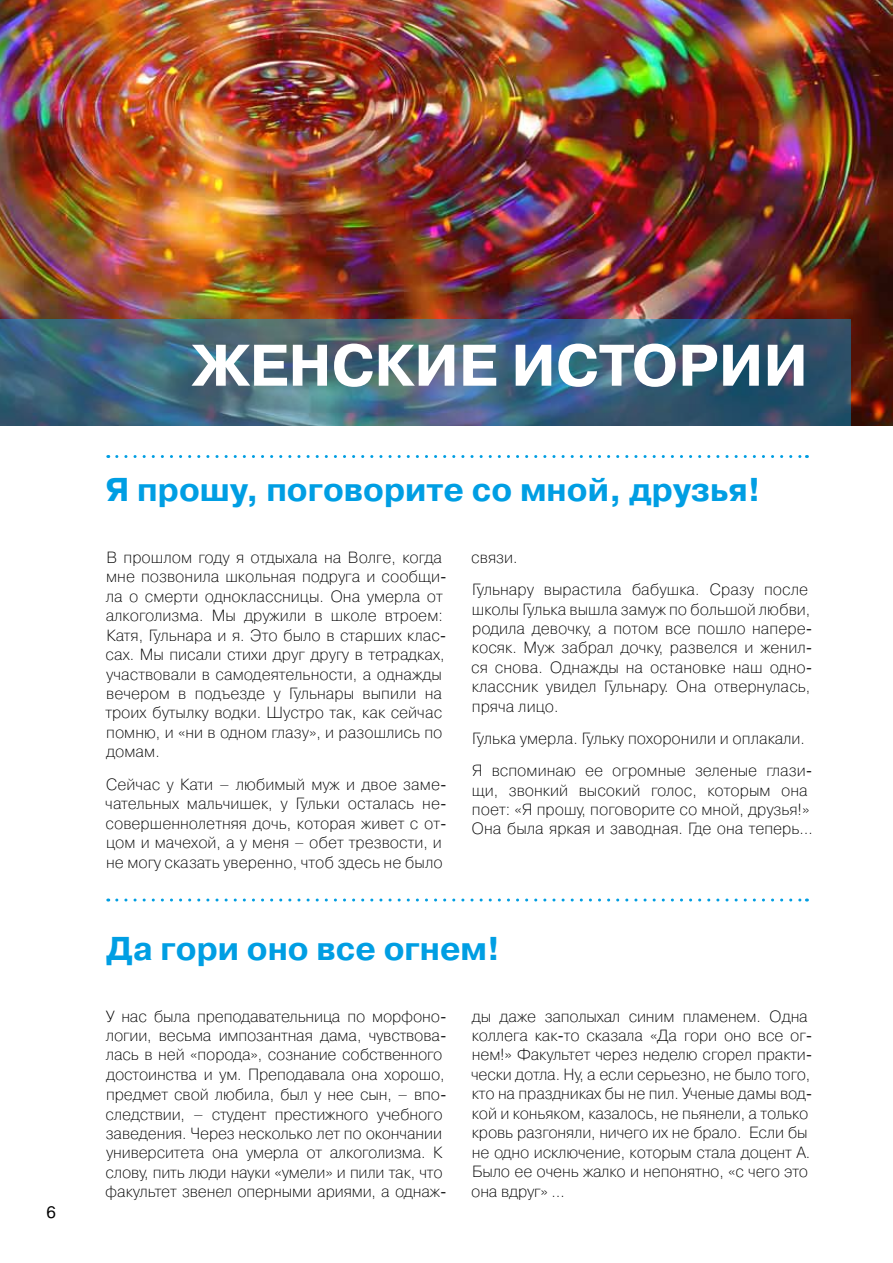
<style>
.page{position:relative;width:893px;height:1263px;background:#fff}
.page>*{position:absolute;margin:0;border:0;box-sizing:border-box;transform-origin:0 0}
.t1{font:700 58.5px "Pragmatica C";color:#fff}
.t2{font:700 33px "Pragmatica C";color:#009ee3}
.t3{font:16.5px "Pragmatica C";color:#000}
.t4{font:16.2px/19.5px "Pragmatica Light C";letter-spacing:-.01em;color:#000}
.s1{font-size:16.5px}
</style>
<div class="page">
<img style="left:0;top:0;width:893px;height:425px">
<img style="left:0;top:319px;width:850px;height:106px">
<svg style="left:117px;top:455px;width:690px;height:3px"></svg>
<svg style="left:117px;top:898px;width:690px;height:3px"></svg>
<p class="t3" style="left:47px;top:1203px;width:11px">6</p>
<h1 class="t1" style="left:192px;top:333px;width:618px">Женские истории</h1>
<h2 class="t2" style="left:106px;top:471px;width:656px">Я прошу, поговорите со мной, друзья!</h2>
<p class="t4" style="left:105px;top:548px;width:343px">В прошлом году я отдыхала на Волге, когда мне позвонила школьная подруга и сообщи&shy;ла о смерти одноклассницы. Она умерла от алкоголизма. Мы дружили в школе втроем:<br>Катя, Гульнара и я. Это было в старших клас&shy;сах. Мы писали стихи друг другу в тетрадках, участвовали в самодеятельности, а однажды вечером в подъезде у Гульнары выпили на троих бутылку водки. Шустро так, как сейчас помню, и «ни в одном глазу», и разошлись по домам.</p>
<p class="t4" style="left:105px;top:775px;width:343px">Сейчас у Кати <span class="s1">–</span> любимый муж и двое заме&shy;чательных мальчишек, у Гульки осталась не&shy;совершеннолетняя дочь, которая живет с от&shy;цом и мачехой, а у меня – обет трезвости, и не могу сказать уверенно, чтоб здесь не было</p>
<p class="t4" style="left:471px;top:541px;width:338px;line-height:32.2px">связи.<br>Гульнару вырастила бабушка. Сразу после</p>
<p class="t4" style="left:471px;top:599px;width:343px;text-align:justify">школы Гулька вышла замуж по большой любви, родила девочку, а потом все пошло напере&shy;косяк. Муж забрал дочку, развелся и женил&shy;ся снова. Однажды на остановке наш одно&shy;классник увидел Гульнару. Она отвернулась, пряча лицо.</p>
<p class="t4" style="left:472px;top:722px;width:342px;line-height:32.2px">Гулька умерла. Гульку похоронили и оплакали.<br>Я вспоминаю ее огромные зеленые глази-</p>
<p class="t4" style="left:471px;top:780px;width:343px">щи, звонкий высокий голос, которым она поет: «Я прошу, поговорите со мной, друзья!»<br>Она была яркая и заводная. Где она теперь…</p>
<h2 class="t2" style="left:107px;top:930px;width:395px">Да гори оно все огнем!</h2>
<p class="t4" style="left:105px;top:1006px;width:343px">У нас была преподавательница по морфоно&shy;логии, весьма импозантная дама, чувствова&shy;лась в ней «порода», сознание собственного достоинства и ум. Преподавала она хорошо, предмет свой любила, был у нее сын, <span class="s1">–</span> впо&shy;следствии, <span class="s1">–</span> студент престижного учебного заведения. Через несколько лет по окончании университета она умерла от алкоголизма. К слову, пить люди науки «умели» и пили так, что факультет звенел оперными ариями, а однаж-</p>
<p class="t4" style="left:471px;top:1006px;width:343px">ды даже заполыхал синим пламенем. Одна коллега как-то сказала «Да гори оно все ог&shy;нем!» Факультет через неделю сгорел практи&shy;чески дотла. Ну, а если серьезно, не было того, кто на праздниках бы не пил. Ученые дамы вод&shy;кой и коньяком, казалось, не пьянели, а только кровь разгоняли, ничего их не брало. Если бы не одно исключение, которым стала доцент А.<br>Было ее очень жалко и непонятно, «с чего это она вдруг» …</p>
</div>
